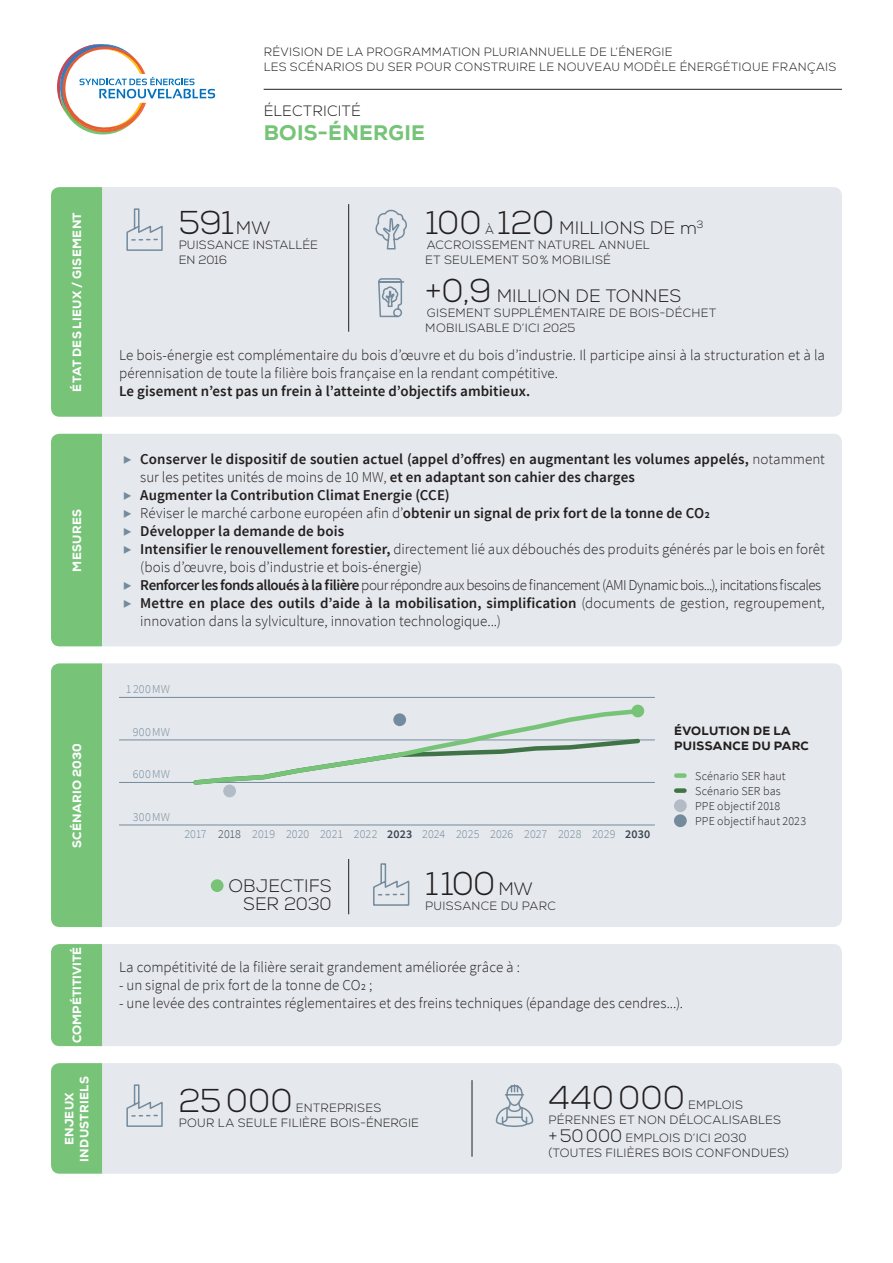
<style>
.page{position:relative;width:893px;height:1263px;background:#fff}
.page>*{position:absolute;margin:0;border:0;box-sizing:border-box;transform-origin:0 0}
.t1{font:300 33px "Nexa";letter-spacing:.005em;color:#231f20}
.t2{font:800 21px "Nexa";letter-spacing:.01em;color:#77c479}
.t3{font:300 18px/18px "Nexa";letter-spacing:.005em;color:#231f20;text-align:right}
.t4{font:300 15px/18px "Source Sans Pro";color:#231f20}
.t5{font:600 15px "Source Sans Pro";letter-spacing:.005em;color:#231f20}
.t6{font:300 15px "Source Sans Pro";letter-spacing:-.04em;color:#231f20}
.t7{font:300 15px "Nexa";letter-spacing:.02em;color:#231f20}
.t8{font:300 12px/15px "Nexa";letter-spacing:.025em;color:#231f20}
.t9{font:300 12px "Source Sans Pro";letter-spacing:.01em;color:#748b9d}
.t10{font:300 12px/15px "Source Sans Pro";letter-spacing:.01em;color:#231f20}
.t11{font:800 12px/15px "Nexa";letter-spacing:.025em;color:#fff;text-align:center}
.t12{font:800 12px/15px "Nexa";letter-spacing:.025em;color:#231f20}
.t13{font:800 12px "Nexa";color:#fff}
.s1{font-size:33px}
.s2{font-size:18px}
.s3{font-weight:300;color:#748b9d}
.s4{font-weight:300}
.s5{font-weight:600}
.s6{color:#748b9d}
.s7{color:#364550}
.s8{font-weight:600;color:#364550}
</style>
<div class="page">
<svg style="left:57px;top:44px;width:158px;height:91px"></svg>
<hr style="left:264px;top:89px;width:578px;height:1px;background:#231f20">
<div style="left:102px;top:187px;width:740px;height:230px;background:#e5e8ec"></div>
<div style="left:102px;top:944px;width:740px;height:102px;background:#e5e8ec"></div>
<div style="left:102px;top:1063px;width:740px;height:111px;background:#e5e8ec"></div>
<div style="left:51px;top:1063px;width:51px;height:111px;background:#77c479"></div>
<svg style="left:495px;top:1083px;width:39px;height:45px;background:#ccd3da"></svg>
<hr style="left:472px;top:1080px;width:1px;height:77px;background:#231f20">
<hr style="left:348px;top:204px;width:1px;height:128px;background:#231f20">
<div style="left:51px;top:187px;width:51px;height:230px;background:#77c479"></div>
<div style="left:51px;top:434px;width:51px;height:212px;background:#77c479"></div>
<div style="left:51px;top:944px;width:51px;height:102px;background:#77c479"></div>
<div style="left:102px;top:434px;width:740px;height:212px;background:#e5e8ec"></div>
<svg style="left:126px;top:1084px;width:38px;height:44px;background:#d2d8de"></svg>
<svg style="left:375px;top:209px;width:32px;height:109px;background:#cfd6dd"></svg>
<svg style="left:126px;top:208px;width:38px;height:44px;background:#d2d8de"></svg>
<div style="left:102px;top:663px;width:740px;height:264px;background:#e5e8ec"></div>
<div style="left:211px;top:879px;width:13px;height:13px;background:#77c479;border-radius:50%"></div>
<div style="left:51px;top:663px;width:51px;height:264px;background:#77c479"></div>
<div style="left:676px;top:773px;width:8px;height:5px;background:#77c479"></div>
<div style="left:676px;top:788px;width:8px;height:5px;background:#407446"></div>
<div style="left:674px;top:799px;width:13px;height:13px;background:#b2bbc6;border-radius:50%"></div>
<div style="left:674px;top:814px;width:13px;height:13px;background:#748b9d;border-radius:50%"></div>
<hr style="left:348px;top:859px;width:1px;height:55px;background:#231f20">
<hr style="left:119px;top:740px;width:536px;height:1px;background:#748b9d">
<hr style="left:119px;top:825px;width:536px;height:1px;background:#748b9d">
<hr style="left:119px;top:697px;width:536px;height:1px;background:#748b9d">
<hr style="left:119px;top:782px;width:536px;height:1px;background:#748b9d">
<div style="left:631px;top:705px;width:13px;height:12px;background:#77c479;border-radius:50%"></div>
<div style="left:223px;top:784px;width:13px;height:13px;background:#b2bbc6;border-radius:50%"></div>
<svg style="left:191px;top:706px;width:452px;height:81px;background:#d6dfde"></svg>
<svg style="left:372px;top:862px;width:39px;height:44px;background:#d2d9df"></svg>
<p class="t11" style="left:69px;top:391px;width:181px;rotate:-90deg">ÉTAT DES LIEUX / GISEMENT</p>
<p class="t11" style="left:69px;top:572px;width:64px;rotate:-90deg">MESURES</p>
<p class="t11" style="left:69px;top:848px;width:106px;rotate:-90deg">SCÉNARIO 2030</p>
<p class="t13" style="left:69px;top:1043px;width:98px;rotate:-90deg">COMPÉTITIVITÉ</p>
<p class="t8" style="left:264px;top:44px;width:574px">RÉVISION DE LA PROGRAMMATION PLURIANNUELLE DE L’ÉNERGIE<br>LES SCÉNARIOS DU SER POUR CONSTRUIRE LE NOUVEAU MODÈLE ÉNERGÉTIQUE FRANÇAIS</p>
<p class="t7" style="left:264px;top:102px;width:99px">ÉLECTRICITÉ</p>
<h2 class="t2" style="left:264px;top:120px;width:163px">BOIS-ÉNERGIE</h2>
<p class="t3" style="left:497px;top:219px;width:208px"><span class="s1">120</span> MILLIONS DE m<sup>3</sup></p>
<p class="t8" style="left:425px;top:237px;width:226px">ACCROISSEMENT NATUREL ANNUEL<br>ET SEULEMENT 50% MOBILISÉ</p>
<p class="t3" style="left:425px;top:287px;width:257px"><span class="s1">+0,9</span> MILLION DE TONNES</p>
<p class="t8" style="left:425px;top:305px;width:292px">GISEMENT SUPPLÉMENTAIRE DE BOIS-DÉCHET<br>MOBILISABLE D’ICI 2025</p>
<p class="t4" style="left:119px;top:346px;width:707px">Le bois-énergie est complémentaire du bois d’œuvre et du bois d’industrie. Il participe ainsi à la structuration et à la pérennisation de toute la filière bois française en la rendant compétitive.</p>
<p class="t5" style="left:119px;top:381px;width:413px">Le gisement n’est pas un frein à l’atteinte d’objectifs ambitieux.</p>
<h1 class="t1" style="left:425px;top:203px;width:58px">100</h1>
<h1 class="t1" style="left:179px;top:203px;width:93px">591<span class="s2">MW</span></h1>
<p class="t8" style="left:179px;top:237px;width:141px">PUISSANCE INSTALLÉE<br>EN 2016</p>
<p class="t8" style="left:485px;top:222px;width:10px">À</p>
<p class="t5" style="left:123px;top:449px;width:703px"><span class="s3">▶</span> Conserver le dispositif de soutien actuel (appel d’offres) en augmentant les volumes appelés, <span class="s4">notamment</span></p>
<p class="t4" style="left:140px;top:468px;width:496px">sur les petites unités de moins de 10 MW, <span class="s5">et en adaptant son cahier des charges</span></p>
<p class="t5" style="left:123px;top:485px;width:328px"><span class="s3">▶</span> Augmenter la Contribution Climat Energie (CCE)</p>
<p class="t5" style="left:123px;top:503px;width:588px"><span class="s3">▶</span> <span class="s4">Réviser le marché carbone européen afin d’</span>obtenir un signal de prix fort de la tonne de CO2</p>
<p class="t5" style="left:123px;top:521px;width:222px"><span class="s3">▶</span> Développer la demande de bois</p>
<p class="t4" style="left:123px;top:540px;width:703px"><span class="s6">▶</span> <span class="s5">Intensifier le renouvellement forestier,</span> directement lié aux débouchés des produits générés par le bois en forêt</p>
<p class="t4" style="left:140px;top:558px;width:283px">(bois d’œuvre, bois d’industrie et bois-énergie)</p>
<p class="t6" style="left:123px;top:575px;width:699px"><span class="s6">▶</span> <span class="s5">Renforcer les fonds alloués à la filière</span> pour répondre aux besoins de financement (AMI Dynamic bois...), incitations fiscales</p>
<p class="t5" style="left:123px;top:593px;width:703px"><span class="s3">▶</span> Mettre en place des outils d’aide à la mobilisation, simplification <span class="s4">(documents de gestion, regroupement,</span></p>
<p class="t4" style="left:140px;top:612px;width:362px">innovation dans la sylviculture, innovation technologique...)</p>
<p class="t9" style="left:126px;top:682px;width:46px">1200MW</p>
<p class="t9" style="left:133px;top:724px;width:39px">900MW</p>
<p class="t9" style="left:133px;top:767px;width:39px">600MW</p>
<p class="t9" style="left:133px;top:809px;width:39px">300MW</p>
<p class="t9" style="left:184px;top:827px;width:24px">2017</p>
<p class="t9" style="left:218px;top:827px;width:434px"><span class="s7">2018</span> 2019 2020 2021 2022 <span class="s8">2023</span> 2024 2025 2026 2027 2028 2029 <span class="s8">2030</span></p>
<p class="t3" style="left:228px;top:877px;width:105px">OBJECTIFS<br>SER 2030</p>
<h1 class="t1" style="left:425px;top:864px;width:109px">1100 <span class="s2">MW</span></h1>
<p class="t8" style="left:425px;top:899px;width:132px">PUISSANCE DU PARC</p>
<p class="t12" style="left:674px;top:723px;width:136px">ÉVOLUTION DE LA<br>PUISSANCE DU PARC</p>
<p class="t10" style="left:695px;top:768px;width:112px">Scénario SER haut<br>Scénario SER bas<br>PPE objectif 2018<br>PPE objectif haut 2023</p>
<p class="t4" style="left:119px;top:958px;width:402px">La compétitivité de la filière serait grandement améliorée grâce à :</p>
<p class="t4" style="left:119px;top:976px;width:255px">- un signal de prix fort de la tonne de CO2 ;</p>
<p class="t4" style="left:119px;top:994px;width:566px">- une levée des contraintes réglementaires et des freins techniques (épandage des cendres...).</p>
<p class="t11" style="left:62px;top:1162px;width:87px;rotate:-90deg">ENJEUX<br>INDUSTRIELS</p>
<h1 class="t1" style="left:549px;top:1078px;width:138px">440000</h1>
<h1 class="t1" style="left:179px;top:1081px;width:115px">25000</h1>
<p class="t8" style="left:549px;top:1097px;width:234px;text-indent:140px">EMPLOIS<br>PÉRENNES ET NON DÉLOCALISABLES</p>
<p class="t8" style="left:549px;top:1130px;width:242px"><span class="s2">+50000</span> EMPLOIS D’ICI 2030 (TOUTES FILIÈRES BOIS CONFONDUES)</p>
<p class="t8" style="left:179px;top:1100px;width:242px;text-indent:117px">ENTREPRISES<br>POUR LA SEULE FILIÈRE BOIS-ÉNERGIE</p>
</div>
